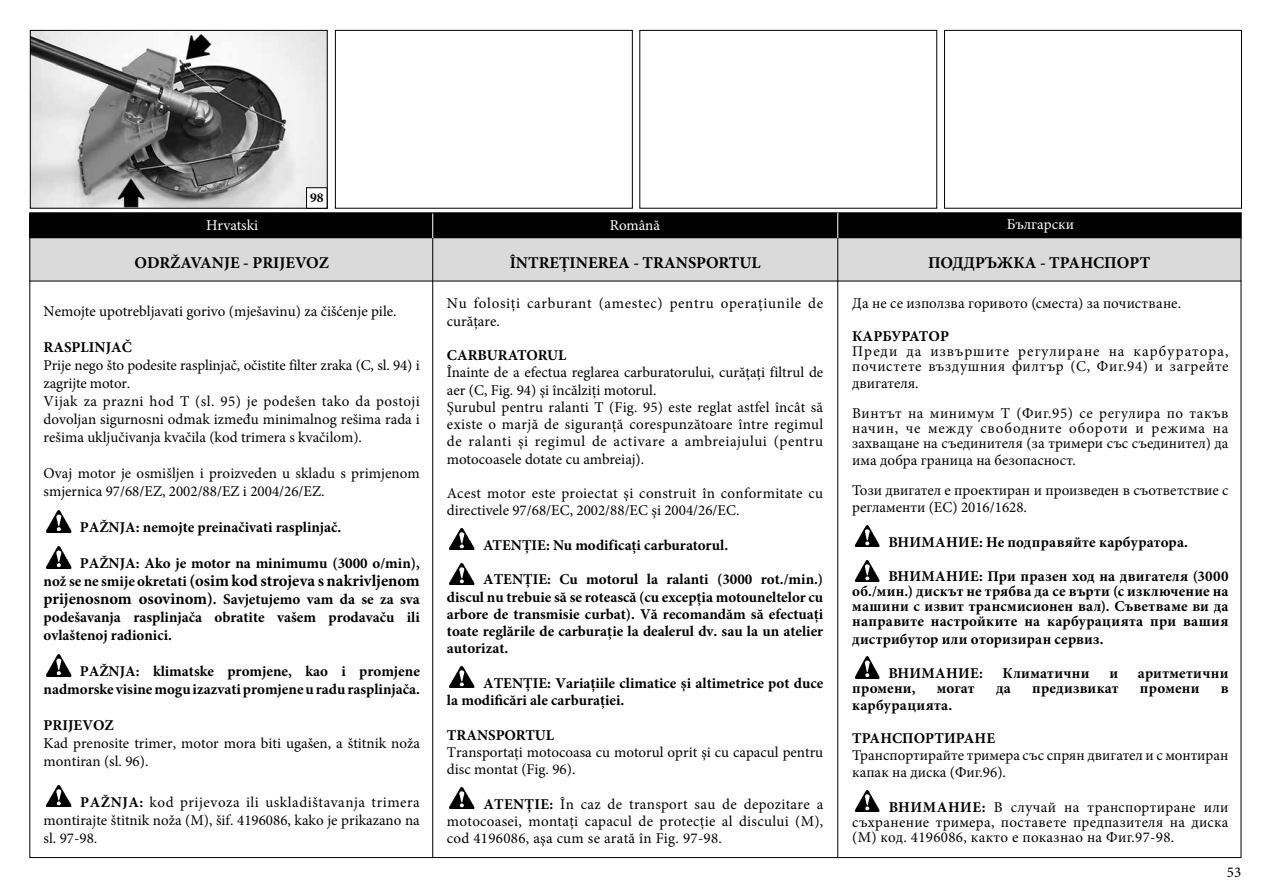
<style>
.page{position:relative;width:1263px;height:893px;background:#fff}
.page>*{position:absolute;margin:0;border:0;box-sizing:border-box;transform-origin:0 0}
.t1{font:700 16.5px "Minion Pro";color:#000}
.t2{font:15px/17.2px "Minion Pro";color:#000}
.t3{font:700 15px/17.2px "Minion Pro";color:#000;text-align:justify}
.t4{font:15px/15px "Minion Pro";letter-spacing:.06em;color:#000}
.t5{font:15px/17.2px "Minion Pro";letter-spacing:.045em;color:#000}
.t6{font:15px/30px "Minion Pro";letter-spacing:.035em;color:#000}
.t7{font:700 15px "Minion Pro";letter-spacing:.02em;color:#000}
.t8{font:15px "Minion Pro";color:#fff}
.t9{font:700 13.5px "Minion Pro";color:#000}
.s1{font-size:15px}
.s2{font-size:16.5px}
.s3{font-weight:700}
</style>
<div class="page">
<div style="left:29px;top:238px;width:1212px;height:43px;background:#dadada"></div>
<div style="left:30px;top:213px;width:1211px;height:25px;background:#000"></div>
<hr style="left:29px;top:281px;width:1212px;height:1px;background:#000">
<svg style="left:432px;top:215px;width:1px;height:23px"></svg>
<hr style="left:432px;top:238px;width:1px;height:620px;background:#000">
<hr style="left:837px;top:238px;width:1px;height:620px;background:#000">
<svg style="left:837px;top:213px;width:1px;height:25px"></svg>
<img style="left:46px;top:510px;width:26px;height:22px">
<img style="left:46px;top:546px;width:26px;height:22px">
<img style="left:46px;top:654px;width:26px;height:22px">
<img style="left:46px;top:785px;width:26px;height:22px">
<img style="left:32px;top:32px;width:294px;height:175px">
<div style="left:30px;top:30px;width:298px;height:179px;border:1px solid #000"></div>
<div style="left:307px;top:188px;width:20px;height:20px;background:#fff"></div>
<div style="left:306px;top:187px;width:21px;height:22px;border:1px solid #000"></div>
<div style="left:335px;top:30px;width:298px;height:179px;border:1px solid #000"></div>
<div style="left:944px;top:30px;width:298px;height:179px;border:1px solid #000"></div>
<div style="left:639px;top:30px;width:298px;height:179px;border:1px solid #000"></div>
<img style="left:449px;top:528px;width:26px;height:22px">
<img style="left:449px;top:563px;width:26px;height:21px">
<img style="left:449px;top:666px;width:26px;height:22px">
<img style="left:449px;top:787px;width:26px;height:22px">
<img style="left:854px;top:524px;width:26px;height:23px">
<img style="left:854px;top:559px;width:26px;height:22px">
<img style="left:854px;top:656px;width:26px;height:22px">
<img style="left:854px;top:789px;width:26px;height:23px">
<p class="t9" style="left:310px;top:189px;width:15px">98</p>
<p class="t8" style="left:206px;top:216px;width:54px">Hrvatski</p>
<p class="t8" style="left:610px;top:215px;width:52px">Română</p>
<p class="t8" style="left:1007px;top:214px;width:69px">Български</p>
<p class="t1" style="left:135px;top:251px;width:196px">ODRŽAVANJE - PRIJEVOZ</p>
<p class="t2" style="left:44px;top:303px;width:354px">Nemojte upotrebljavati gorivo (mješavinu) za čišćenje pile.</p>
<p class="t3" style="left:44px;top:339px;width:90px">RASPLINJAČ</p>
<p class="t2" style="left:44px;top:357px;width:378px;line-height:18px">Prije nego što podesite rasplinjač, očistite filter zraka (C, sl. 94) i zagrijte motor.<br>Vijak za prazni hod T (sl. 95) je podešen tako da postoji dovoljan sigurnosni odmak između minimalnog rešima rada i rešima uključivanja kvačila (kod trimera s kvačilom).</p>
<p class="t2" style="left:44px;top:465px;width:378px;line-height:18px">Ovaj motor je osmišljen i proizveden u skladu s primjenom smjernica 97/68/EZ, 2002/88/EZ i 2004/26/EZ.</p>
<p class="t3" style="left:80px;top:519px;width:263px">PAŽNJA: nemojte preinačivati rasplinjač.</p>
<p class="t3" style="left:80px;top:555px;width:342px">PAŽNJA: Ako je motor na minimumu (3000 o/min),</p>
<p class="t1" style="left:44px;top:569px;width:378px"><span class="s1">nož se ne smije okretati</span> (osim kod strojeva s nakrivljenom</p>
<p class="t3" style="left:44px;top:590px;width:378px;line-height:18px"><span class="s2">prijenosnom osovinom)</span>. Savjetujemo vam da se za sva podešavanja rasplinjača obratite vašem prodavaču ili ovlaštenoj radionici.</p>
<p class="t3" style="left:44px;top:662px;width:378px;line-height:18px;text-align:right">PAŽNJA: klimatske promjene, kao i promjene nadmorske visine mogu izazvati promjene u radu rasplinjača.</p>
<p class="t3" style="left:44px;top:717px;width:72px">PRIJEVOZ</p>
<p class="t2" style="left:44px;top:735px;width:378px;line-height:18px">Kad prenosite trimer, motor mora biti ugašen, a štitnik noža montiran (sl. 96).</p>
<p class="t2" style="left:44px;top:793px;width:378px;line-height:18px;text-align:justify;text-indent:37px"><span class="s3">PAŽNJA:</span> kod prijevoza ili uskladištavanja trimera montirajte štitnik noža (M), šif. 4196086, kako je prikazano na sl. 97-98.</p>
<p class="t1" style="left:510px;top:251px;width:252px">ÎNTREŢINEREA - TRANSPORTUL</p>
<p class="t1" style="left:928px;top:251px;width:224px">ПОДДРЪЖКА - ТРАНСПОРТ</p>
<p class="t5" style="left:447px;top:295px;width:378px">Nu folosiţi carburant (amestec) pentru operaţiunile de curăţare.</p>
<p class="t3" style="left:447px;top:347px;width:121px">CARBURATORUL</p>
<p class="t2" style="left:447px;top:364px;width:378px">Înainte de a efectua reglarea carburatorului, curăţaţi filtrul de aer (C, Fig. 94) şi încălziţi motorul.<br>Şurubul pentru ralanti T (Fig. 95) este reglat astfel încât să existe o marjă de siguranţă corespunzătoare între regimul de ralanti şi regimul de activare a ambreiajului (pentru motocoasele dotate cu ambreiaj).</p>
<p class="t2" style="left:447px;top:485px;width:378px">Acest motor este proiectat şi construit în conformitate cu directivele 97/68/EC, 2002/88/EC şi 2004/26/EC.</p>
<p class="t3" style="left:483px;top:536px;width:247px">ATENŢIE: Nu modificaţi carburatorul.</p>
<p class="t3" style="left:447px;top:571px;width:378px;text-indent:36px">ATENŢIE: Cu motorul la ralanti (3000 rot./min.) discul nu trebuie să se rotească (cu excepţia motouneltelor cu arbore de transmisie curbat). Vă recomandăm să efectuaţi toate reglările de carburaţie la dealerul dv. sau la un atelier autorizat.</p>
<p class="t3" style="left:447px;top:674px;width:378px;text-indent:36px">ATENŢIE: Variaţiile climatice şi altimetrice pot duce la modificări ale carburaţiei.</p>
<p class="t3" style="left:447px;top:726px;width:109px">TRANSPORTUL</p>
<p class="t2" style="left:447px;top:744px;width:378px">Transportaţi motocoasa cu motorul oprit şi cu capacul pentru disc montat (Fig. 96).</p>
<p class="t2" style="left:447px;top:795px;width:378px;text-align:justify;text-indent:36px"><span class="s3">ATENŢIE:</span> În caz de transport sau de depozitare a motocoasei, montaţi capacul de protecţie al discului (M), cod 4196086, aşa cum se arată în Fig. 97-98.</p>
<p class="t2" style="left:852px;top:295px;width:330px">Да не се използва горивото (сместа) за почистване.</p>
<p class="t3" style="left:852px;top:327px;width:98px">КАРБУРАТОР</p>
<p class="t4" style="left:852px;top:343px;width:378px">Преди да извършите регулиране на карбуратора, почистете въздушния филтър (C, Фиг.94) и загрейте</p>
<p class="t6" style="left:852px;top:368px;width:378px">двигателя.<br>Винтът на минимум T (Фиг.95) се регулира по такъв</p>
<p class="t2" style="left:852px;top:421px;width:378px;line-height:15px">начин, че между свободните обороти и режима на захващане на съединителя (за тримери със съединител) да</p>
<p class="t2" style="left:852px;top:445px;width:378px;line-height:30px">има добра граница на безопасност.<br>Този двигател е проектиран и произведен в съответствие с</p>
<p class="t2" style="left:852px;top:499px;width:176px">регламенти (ЕС) 2016/1628.</p>
<p class="t3" style="left:888px;top:533px;width:301px">ВНИМАНИЕ: Не подправяйте карбуратора.</p>
<p class="t3" style="left:852px;top:569px;width:378px;line-height:15px;text-indent:36px">ВНИМАНИЕ: При празен ход на двигателя (3000 об./мин.) дискът не трябва да се върти (с изключение на машини с извит трансмисионен вал). Съветваме ви да направите настройките на карбурацията при вашия</p>
<p class="t3" style="left:852px;top:630px;width:253px">дистрибутор или оторизиран сервиз.</p>
<p class="t7" style="left:888px;top:663px;width:96px">ВНИМАНИЕ:</p>
<p class="t7" style="left:1002px;top:663px;width:89px">Климатични</p>
<p class="t3" style="left:1109px;top:665px;width:10px">и</p>
<p class="t7" style="left:1138px;top:663px;width:92px">аритметични</p>
<p class="t3" style="left:852px;top:680px;width:65px">промени,</p>
<p class="t3" style="left:937px;top:680px;width:39px">могат</p>
<p class="t3" style="left:996px;top:680px;width:16px">да</p>
<p class="t7" style="left:1032px;top:678px;width:88px">предизвикат</p>
<p class="t3" style="left:1140px;top:680px;width:61px">промени</p>
<p class="t3" style="left:1221px;top:680px;width:9px">в</p>
<p class="t3" style="left:852px;top:689px;width:144px;line-height:32.2px">карбурацията.<br>ТРАНСПОРТИРАНЕ</p>
<p class="t2" style="left:852px;top:747px;width:378px">Транспортирайте тримера със спрян двигател и с монтиран капак на диска (Фиг.96).</p>
<p class="t2" style="left:852px;top:799px;width:378px;line-height:15px;text-align:justify;text-indent:36px"><span class="s3">ВНИМАНИЕ:</span> В случай на транспортиране или съхранение тримера, поставете предпазителя на диска (M) код. 4196086, както е показнао на Фиг.97-98.</p>
<p class="t2" style="left:1227px;top:863px;width:16px">53</p>
</div>
